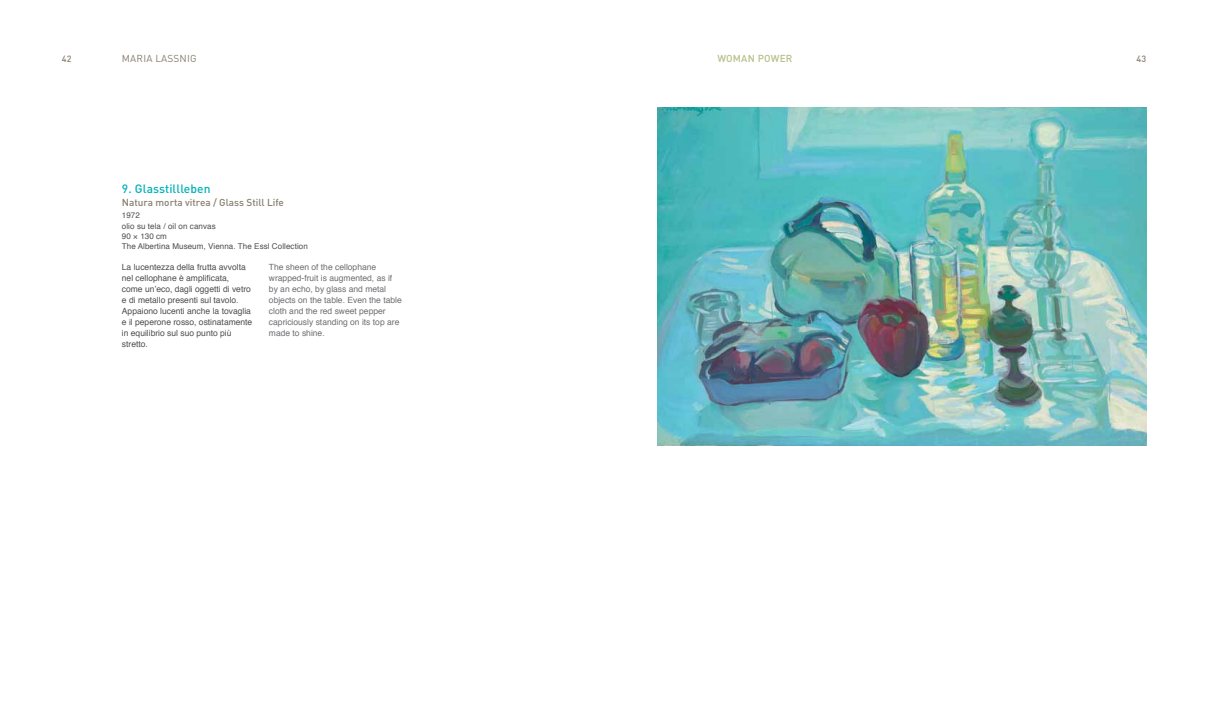
<style>
.page{position:relative;width:1208px;height:726px;background:#fff}
.page>*{position:absolute;margin:0;border:0;box-sizing:border-box;transform-origin:0 0}
.t1{font:500 12px "DIN";letter-spacing:.01em;color:#00b2b9}
.t2{font:500 10px "DIN";color:#887e6e}
.t3{font:10px "DIN";letter-spacing:.02em;color:#887e6e}
.t4{font:500 10px "DIN";letter-spacing:.02em;color:#b8bf88}
.t5{font:500 9px "DIN";color:#887e6e}
.t6{font:8.5px/11px "Helvetica";color:#4d4d4f}
.t7{font:8.5px/11px "Helvetica";color:#6d6e71}
.t8{font:8px/11px "Helvetica";letter-spacing:.01em;color:#4d4d4f}
</style>
<div class="page">
<img style="left:657px;top:108px;width:489px;height:337px">
<p class="t5" style="left:62px;top:53px;width:11px">42</p>
<p class="t3" style="left:122px;top:52px;width:76px">MARIA LASSNIG</p>
<p class="t4" style="left:717px;top:52px;width:77px">WOMAN POWER</p>
<p class="t5" style="left:1136px;top:53px;width:11px">43</p>
<h1 class="t1" style="left:122px;top:180px;width:90px">9. Glasstillleben</h1>
<p class="t2" style="left:122px;top:196px;width:163px">Natura morta vitrea / Glass Still Life</p>
<p class="t8" style="left:122px;top:210px;width:95px">1972<br>olio su tela / oil on canvas</p>
<p class="t8" style="left:122px;top:232px;width:187px;line-height:9.6px">90 × 130 cm<br>The Albertina Museum, Vienna. The Essl Collection</p>
<p class="t6" style="left:122px;top:262px;width:132px">La lucentezza della frutta avvolta nel cellophane è amplificata,<br>come un’eco, dagli oggetti di vetro e di metallo presenti sul tavolo.<br>Appaiono lucenti anche la tovaglia e il peperone rosso, ostinatamente in equilibrio sul suo punto più stretto.</p>
<p class="t7" style="left:269px;top:262px;width:134px">The sheen of the cellophane wrapped-fruit is augmented, as if by an echo, by glass and metal objects on the table. Even the table cloth and the red sweet pepper capriciously standing on its top are made to shine.</p>
</div>
